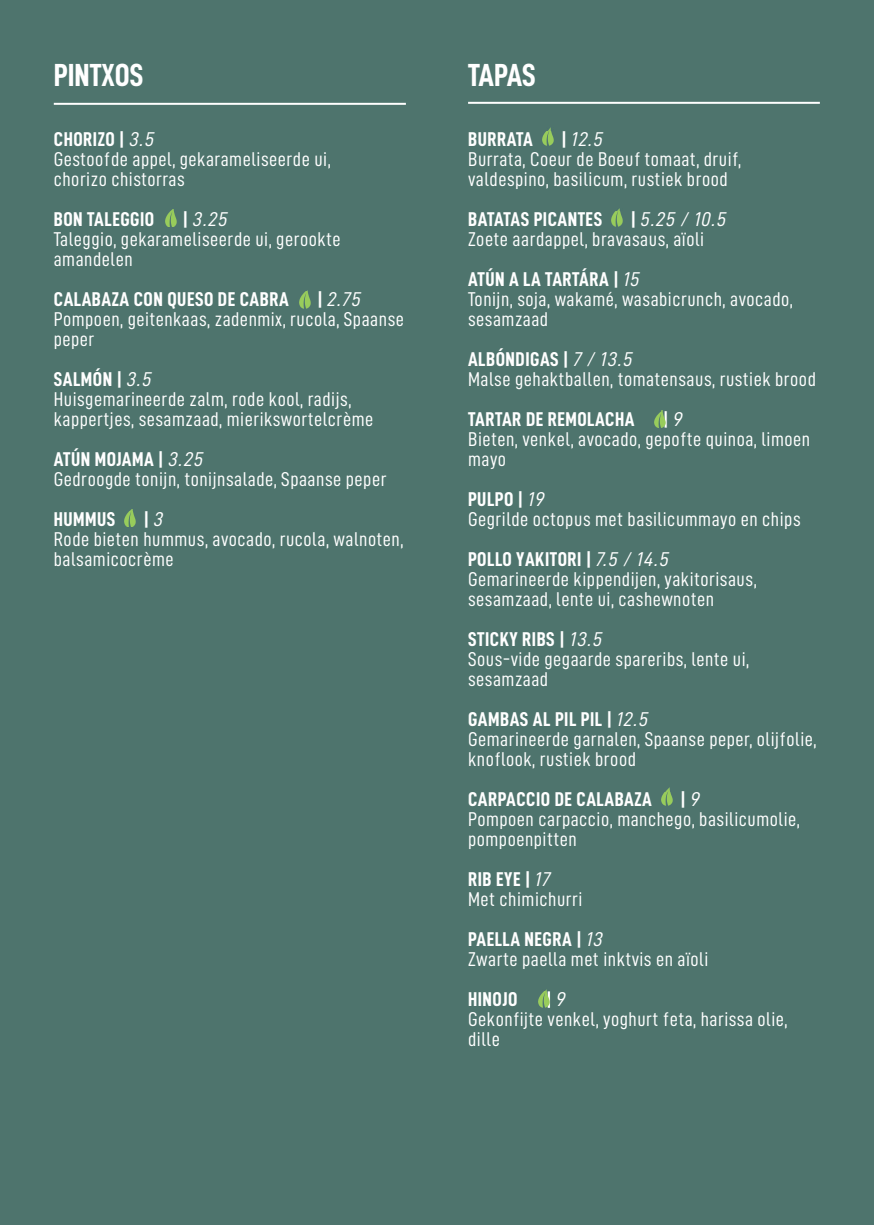
<style>
.page{position:relative;width:874px;height:1225px;background:#fff}
.page>*{position:absolute;margin:0;border:0;box-sizing:border-box;transform-origin:0 0}
.t1{font:32px "D DIN Condensed Bold";color:#fff}
.t2{font:20px/20px "D DIN Condensed";letter-spacing:.025em;color:#fff}
.t3{font:20px "D DIN Condensed Bold";letter-spacing:.025em;color:#fff}
.t4{font:20px "D DIN Italic";letter-spacing:.025em;color:#fff}
.s1{font-family:"D DIN Italic"}
.s2{font-family:"D DIN Condensed Bold"}
</style>
<div class="page">
<div style="left:0;top:0;width:873px;height:1225px;background:#4e746d"></div>
<hr style="left:468px;top:102px;width:351px;height:2px;background:#fff">
<img style="left:542px;top:131px;width:11px;height:15px">
<img style="left:611px;top:211px;width:11px;height:15px">
<svg style="left:661px;top:787px;width:11px;height:18px"></svg>
<img style="left:167px;top:209px;width:8px;height:18px">
<img style="left:165px;top:212px;width:11px;height:14px">
<img style="left:299px;top:292px;width:11px;height:16px">
<img style="left:126px;top:509px;width:8px;height:18px">
<img style="left:124px;top:512px;width:11px;height:14px">
<hr style="left:54px;top:103px;width:351px;height:2px;background:#fff">
<img style="left:654px;top:411px;width:11px;height:16px">
<img style="left:538px;top:991px;width:11px;height:16px">
<h1 class="t1" style="left:54px;top:57px;width:91px">PINTXOS</h1>
<p class="t3" style="left:54px;top:128px;width:102px">CHORIZO | <span class="s1">3.5</span></p>
<p class="t2" style="left:54px;top:149px;width:278px">Gestoofde appel, gekarameliseerde ui, chorizo chistorras</p>
<p class="t3" style="left:54px;top:208px;width:102px">BON TALEGGIO</p>
<p class="t4" style="left:183px;top:208px;width:46px"><span class="s2">|</span> 3.25</p>
<p class="t2" style="left:54px;top:229px;width:288px">Taleggio, gekarameliseerde ui, gerookte amandelen</p>
<p class="t3" style="left:54px;top:288px;width:236px">CALABAZA CON QUESO DE CABRA</p>
<p class="t4" style="left:317px;top:288px;width:45px"><span class="s2">|</span> 2.75</p>
<p class="t2" style="left:54px;top:309px;width:351px">Pompoen, geitenkaas, zadenmix, rucola, Spaanse peper</p>
<p class="t3" style="left:54px;top:368px;width:99px">SALMÓN | <span class="s1">3.5</span></p>
<p class="t2" style="left:54px;top:389px;width:321px">Huisgemarineerde zalm, rode kool, radijs, kappertjes, sesamzaad, mierikswortelcrème</p>
<p class="t3" style="left:54px;top:448px;width:151px">ATÚN MOJAMA | <span class="s1">3.25</span></p>
<p class="t2" style="left:54px;top:469px;width:334px">Gedroogde tonijn, tonijnsalade, Spaanse peper</p>
<p class="t3" style="left:54px;top:508px;width:63px">HUMMUS</p>
<p class="t3" style="left:144px;top:508px;width:21px">| <span class="s1">3</span></p>
<p class="t2" style="left:54px;top:529px;width:351px">Rode bieten hummus, avocado, rucola, walnoten, balsamicocrème</p>
<h1 class="t1" style="left:468px;top:57px;width:69px">TAPAS</h1>
<p class="t3" style="left:468px;top:128px;width:66px">BURRATA</p>
<p class="t4" style="left:561px;top:128px;width:43px"><span class="s2">|</span> 12.5</p>
<p class="t2" style="left:468px;top:149px;width:274px">Burrata, Coeur de Boeuf tomaat, druif, valdespino, basilicum, rustiek brood</p>
<p class="t3" style="left:468px;top:208px;width:135px">BATATAS PICANTES</p>
<p class="t4" style="left:630px;top:208px;width:97px"><span class="s2">|</span> 5.25 / 10.5</p>
<p class="t2" style="left:468px;top:229px;width:237px">Zoete aardappel, bravasaus, aïoli</p>
<p class="t3" style="left:468px;top:268px;width:173px">ATÚN A LA TARTÁRA | <span class="s1">15</span></p>
<p class="t2" style="left:468px;top:289px;width:326px">Tonijn, soja, wakamé, wasabicrunch, avocado, sesamzaad</p>
<p class="t3" style="left:468px;top:348px;width:166px">ALBÓNDIGAS | <span class="s1">7 / 13.5</span></p>
<p class="t2" style="left:468px;top:369px;width:349px">Malse gehaktballen, tomatensaus, rustiek brood</p>
<p class="t3" style="left:468px;top:408px;width:168px">TARTAR DE REMOLACHA</p>
<p class="t3" style="left:662px;top:408px;width:21px">| <span class="s1">9</span></p>
<p class="t2" style="left:468px;top:429px;width:343px">Bieten, venkel, avocado, gepofte quinoa, limoen mayo</p>
<p class="t3" style="left:468px;top:488px;width:78px">PULPO | <span class="s1">19</span></p>
<p class="t2" style="left:468px;top:509px;width:334px">Gegrilde octopus met basilicummayo en chips</p>
<p class="t3" style="left:468px;top:548px;width:202px">POLLO YAKITORI | <span class="s1">7.5 / 14.5</span></p>
<p class="t2" style="left:468px;top:569px;width:290px">Gemarineerde kippendijen, yakitorisaus, sesamzaad, lente ui, cashewnoten</p>
<p class="t3" style="left:468px;top:628px;width:136px">STICKY RIBS | <span class="s1">13.5</span></p>
<p class="t2" style="left:468px;top:649px;width:282px">Sous-vide gegaarde spareribs, lente ui, sesamzaad</p>
<p class="t3" style="left:468px;top:708px;width:182px">GAMBAS AL PIL PIL | <span class="s1">12.5</span></p>
<p class="t2" style="left:468px;top:729px;width:350px">Gemarineerde garnalen, Spaanse peper, olijfolie, knoflook, rustiek brood</p>
<p class="t3" style="left:468px;top:788px;width:185px">CARPACCIO DE CALABAZA</p>
<p class="t3" style="left:680px;top:788px;width:21px">| <span class="s1">9</span></p>
<p class="t2" style="left:468px;top:809px;width:333px">Pompoen carpaccio, manchego, basilicumolie, pompoenpitten</p>
<p class="t3" style="left:468px;top:868px;width:84px">RIB EYE | <span class="s1">17</span></p>
<p class="t2" style="left:468px;top:889px;width:116px">Met chimichurri</p>
<p class="t3" style="left:468px;top:928px;width:136px">PAELLA NEGRA | <span class="s1">13</span></p>
<p class="t2" style="left:468px;top:949px;width:242px">Zwarte paella met inktvis en aïoli</p>
<p class="t3" style="left:468px;top:988px;width:51px">HINOJO</p>
<p class="t3" style="left:546px;top:988px;width:21px">| <span class="s1">9</span></p>
<p class="t2" style="left:468px;top:1009px;width:321px">Gekonfijte venkel, yoghurt feta, harissa olie, dille</p>
</div>
